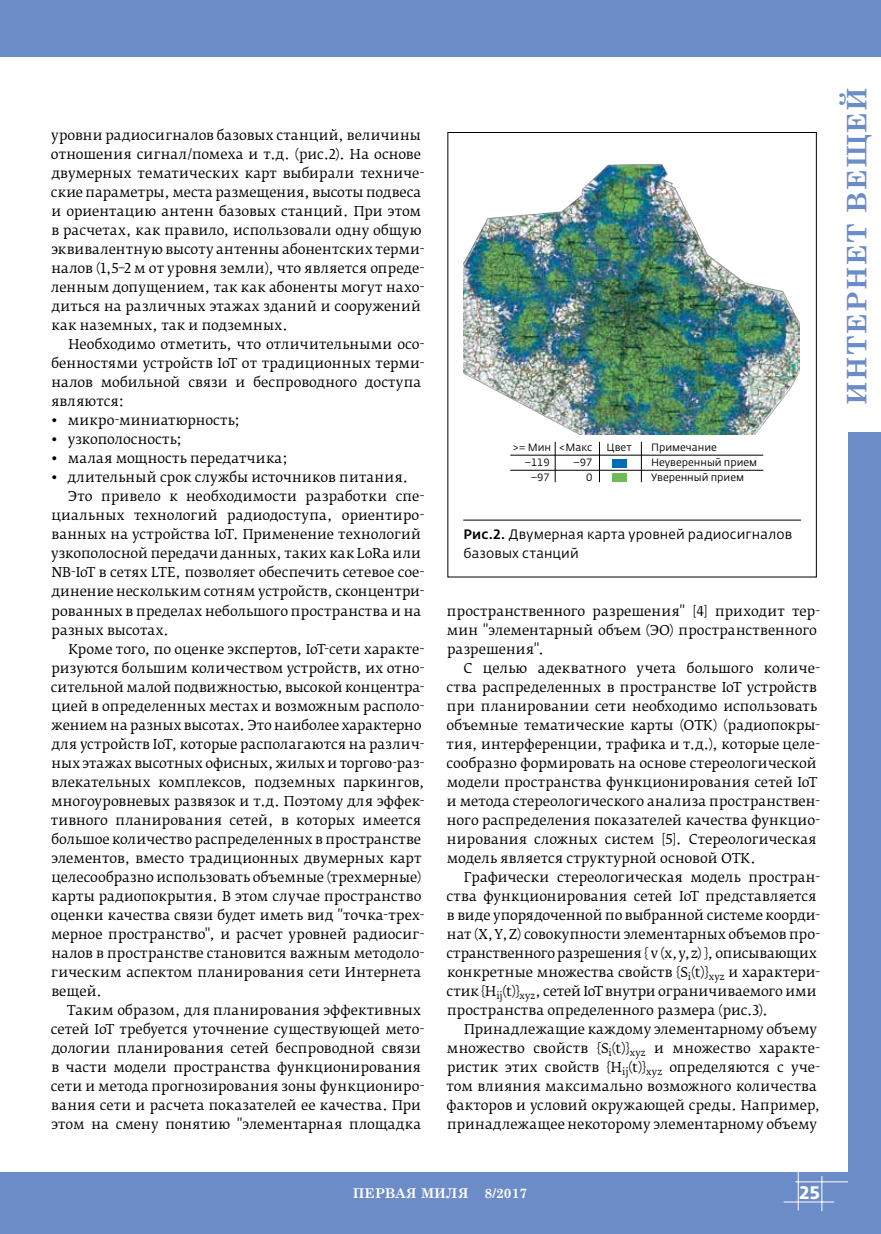
<style>
.page{position:relative;width:881px;height:1234px;background:#fff}
.page>*{position:absolute;margin:0;border:0;box-sizing:border-box;transform-origin:0 0}
.t1{font:700 27px "Century Schoolbook";letter-spacing:.05em;color:#6c8cc7}
.t2{font:700 18px "Fedra Sans Pro";color:#fff}
.t3{font:13.5px/19px "Fedra Serif B Pro";letter-spacing:.005em;color:#000}
.t4{font:13.5px/19px "Fedra Sans Pro";letter-spacing:.005em;color:#000}
.t5{font:13.5px "Fedra Serif B Pro";letter-spacing:-.015em;color:#000}
.t6{font:700 13.5px "Century Schoolbook";color:#fff}
.t7{font:10.5px "Fedra Sans Pro";color:#000}
.s1{font-weight:500}
</style>
<div class="page">
<div style="left:0;top:0;width:880px;height:57px;background:#6c8cc7"></div>
<div style="left:0;top:1172px;width:880px;height:61px;background:#6c8cc7"></div>
<hr style="left:783px;top:1201px;width:50px;height:1px;background:#fff">
<hr style="left:797px;top:1171px;width:1px;height:39px;background:#fff">
<hr style="left:821px;top:1175px;width:1px;height:35px;background:#fff">
<hr style="left:795px;top:1181px;width:85px;height:1px;background:#fff">
<div style="left:847px;top:0;width:33px;height:1233px;background:#6c8cc7"></div>
<div style="left:846px;top:57px;width:34px;height:375px;background:#fff"></div>
<hr style="left:463px;top:519px;width:337px;height:1px;background:#000">
<img style="left:463px;top:164px;width:336px;height:271px">
<div style="left:611px;top:459px;width:15px;height:8px;background:#006cb6"></div>
<div style="left:611px;top:472px;width:15px;height:9px;background:#70bb58"></div>
<hr style="left:510px;top:454px;width:253px;height:1px;background:#000">
<hr style="left:510px;top:470px;width:253px;height:1px;background:#000">
<hr style="left:554px;top:442px;width:1px;height:40px;background:#000">
<hr style="left:599px;top:442px;width:1px;height:40px;background:#000">
<hr style="left:640px;top:442px;width:1px;height:40px;background:#000">
<p class="t3" style="left:51px;top:125px;width:375px">уровни радиосигналов базовых станций, величины отношения сигнал/помеха и т.д. (рис.2). На основе двумерных тематических карт выбирали техниче&shy;ские параметры, места размещения, высоты подвеса и ориентацию антенн базовых станций. При этом в расчетах, как правило, использовали одну общую эквивалентную высоту антенны абонентских терми&shy;налов (1,5–2 м от уровня земли), что является опреде&shy;ленным допущением, так как абоненты могут нахо&shy;диться на различных этажах зданий и сооружений как наземных, так и подземных.</p>
<p class="t3" style="left:51px;top:334px;width:374px;text-indent:17px">Необходимо отметить, что отличительными осо&shy;бенностями устройств IoT от традиционных терми&shy;налов мобильной связи и беспроводного доступа являются:</p>
<p class="t3" style="left:51px;top:411px;width:190px">• микро-миниатюрность;</p>
<p class="t3" style="left:51px;top:430px;width:132px">• узкополосность;</p>
<p class="t3" style="left:51px;top:449px;width:238px">• малая мощность передатчика;</p>
<p class="t3" style="left:51px;top:468px;width:358px">• длительный срок службы источников питания.</p>
<p class="t3" style="left:68px;top:487px;width:357px">Это привело к необходимости разработки спе-</p>
<p class="t3" style="left:51px;top:506px;width:374px">циальных технологий радиодоступа, ориентиро-</p>
<p class="t3" style="left:51px;top:525px;width:371px">ванных на устройства IoT. Применение технологий</p>
<p class="t3" style="left:51px;top:544px;width:371px">узкополосной передачи данных, таких как LoRa или</p>
<p class="t3" style="left:51px;top:563px;width:374px">NB-IoT в сетях LTE, позволяет обеспечить сетевое сое-</p>
<p class="t3" style="left:52px;top:582px;width:374px">динение нескольким сотням устройств, сконцентри-</p>
<p class="t3" style="left:52px;top:601px;width:371px">рованных в пределах небольшого пространства и на</p>
<p class="t3" style="left:52px;top:620px;width:119px">разных высотах.</p>
<p class="t3" style="left:68px;top:639px;width:357px">Кроме того, по оценке экспертов, IoT-сети характе-</p>
<p class="t3" style="left:52px;top:658px;width:374px">ризуются большим количеством устройств, их отно-</p>
<p class="t5" style="left:51px;top:678px;width:375px">сительной малой подвижностью, высокой концентра-</p>
<p class="t3" style="left:51px;top:696px;width:374px">цией в определенных местах и возможным располо-</p>
<p class="t3" style="left:52px;top:715px;width:371px">жением на разных высотах. Это наиболее характерно</p>
<p class="t3" style="left:52px;top:734px;width:374px">для устройств IoT, которые располагаются на различ-</p>
<p class="t3" style="left:51px;top:753px;width:374px">ных этажах высотных офисных, жилых и торгово-раз-</p>
<p class="t3" style="left:51px;top:772px;width:375px">влекательных комплексов, подземных паркингов,</p>
<p class="t3" style="left:51px;top:791px;width:375px">многоуровневых развязок и т.д. Поэтому для эффек-</p>
<p class="t3" style="left:51px;top:810px;width:371px">тивного планирования сетей, в которых имеется</p>
<p class="t3" style="left:51px;top:829px;width:371px">большое количество распределенных в пространстве</p>
<p class="t3" style="left:51px;top:848px;width:371px">элементов, вместо традиционных двумерных карт</p>
<p class="t3" style="left:51px;top:867px;width:371px">целесообразно использовать объемные (трехмерные)</p>
<p class="t3" style="left:51px;top:886px;width:371px">карты радиопокрытия. В этом случае пространство</p>
<p class="t3" style="left:51px;top:905px;width:375px">оценки качества связи будет иметь вид "точка-трех-</p>
<p class="t3" style="left:51px;top:924px;width:375px">мерное пространство", и расчет уровней радиосиг-</p>
<p class="t3" style="left:51px;top:943px;width:374px">налов в пространстве становится важным методоло-</p>
<p class="t3" style="left:51px;top:962px;width:371px">гическим аспектом планирования сети Интернета</p>
<p class="t3" style="left:51px;top:981px;width:52px">вещей.</p>
<p class="t3" style="left:67px;top:1000px;width:355px">Таким образом, для планирования эффективных</p>
<p class="t3" style="left:51px;top:1019px;width:375px">сетей IoT требуется уточнение существующей мето-</p>
<p class="t3" style="left:52px;top:1038px;width:371px">дологии планирования сетей беспроводной связи</p>
<p class="t3" style="left:51px;top:1057px;width:371px">в части модели пространства функционирования</p>
<p class="t3" style="left:51px;top:1076px;width:375px">сети и метода прогнозирования зоны функциониро-</p>
<p class="t3" style="left:51px;top:1095px;width:371px">вания сети и расчета показателей ее качества. При</p>
<p class="t3" style="left:51px;top:1114px;width:371px">этом на смену понятию "элементарная площадка</p>
<p class="t7" style="left:512px;top:440px;width:81px">&gt;= Мин &lt;Макс</p>
<p class="t7" style="left:606px;top:440px;width:27px">Цвет</p>
<p class="t7" style="left:650px;top:440px;width:67px">Примечание</p>
<p class="t7" style="left:524px;top:455px;width:27px">–119</p>
<p class="t7" style="left:573px;top:455px;width:20px">–97</p>
<p class="t7" style="left:650px;top:455px;width:108px">Неуверенный прием</p>
<p class="t7" style="left:531px;top:470px;width:20px">–97</p>
<p class="t7" style="left:586px;top:470px;width:8px">0</p>
<p class="t7" style="left:650px;top:470px;width:95px">Уверенный прием</p>
<p class="t4" style="left:463px;top:525px;width:330px"><span class="s1">Рис.2.</span> Двумерная карта уровней радиосигналов базовых станций</p>
<p class="t3" style="left:446px;top:601px;width:375px">пространственного разрешения" [4] приходит тер&shy;мин "элементарный объем (ЭО) пространственного разрешения".</p>
<p class="t3" style="left:446px;top:658px;width:375px;text-indent:17px">С целью адекватного учета большого количе&shy;ства распределенных в пространстве IoT устройств при планировании сети необходимо использовать объемные тематические карты (ОТК) (радиопокры&shy;тия, интерференции, трафика и т.д.), которые целе&shy;сообразно формировать на основе стереологической модели пространства функционирования сетей IoT и метода стереологического анализа пространствен&shy;ного распределения показателей качества функцио&shy;нирования сложных систем [5]. Стереологическая модель является структурной основой ОТК.</p>
<p class="t3" style="left:446px;top:867px;width:375px;text-indent:17px">Графически стереологическая модель простран&shy;ства функционирования сетей IoT представляется в виде упорядоченной по выбранной системе коорди&shy;нат (X,Y,Z) совокупности элементарных объемов про&shy;странственного разрешения { v (x,y,z) }, описывающих конкретные множества свойств {S<sub>i</sub>(t)}<sub>xyz</sub> и характери&shy;стик {H<sub>ij</sub>(t)}<sub>xyz</sub>, сетей IoT внутри ограничиваемого ими пространства определенного размера (рис.3).</p>
<p class="t3" style="left:446px;top:1019px;width:375px;text-indent:18px">Принадлежащие каждому элементарному объему множество свойств {S<sub>i</sub>(t)}<sub>xyz</sub> и множество характе&shy;ристик этих свойств {H<sub>ij</sub>(t)}<sub>xyz</sub> определяются с уче&shy;том влияния максимально возможного количества факторов и условий окружающей среды. Например, принадлежащее некоторому элементарному объему</p>
<h1 class="t1" style="left:835px;top:404px;width:319px;rotate:-90deg">Интернет вещей</h1>
<p class="t6" style="left:352px;top:1181px;width:176px">ПЕРВАЯ МИЛЯ 8/2017</p>
<h2 class="t2" style="left:799px;top:1180px;width:22px">25</h2>
</div>
